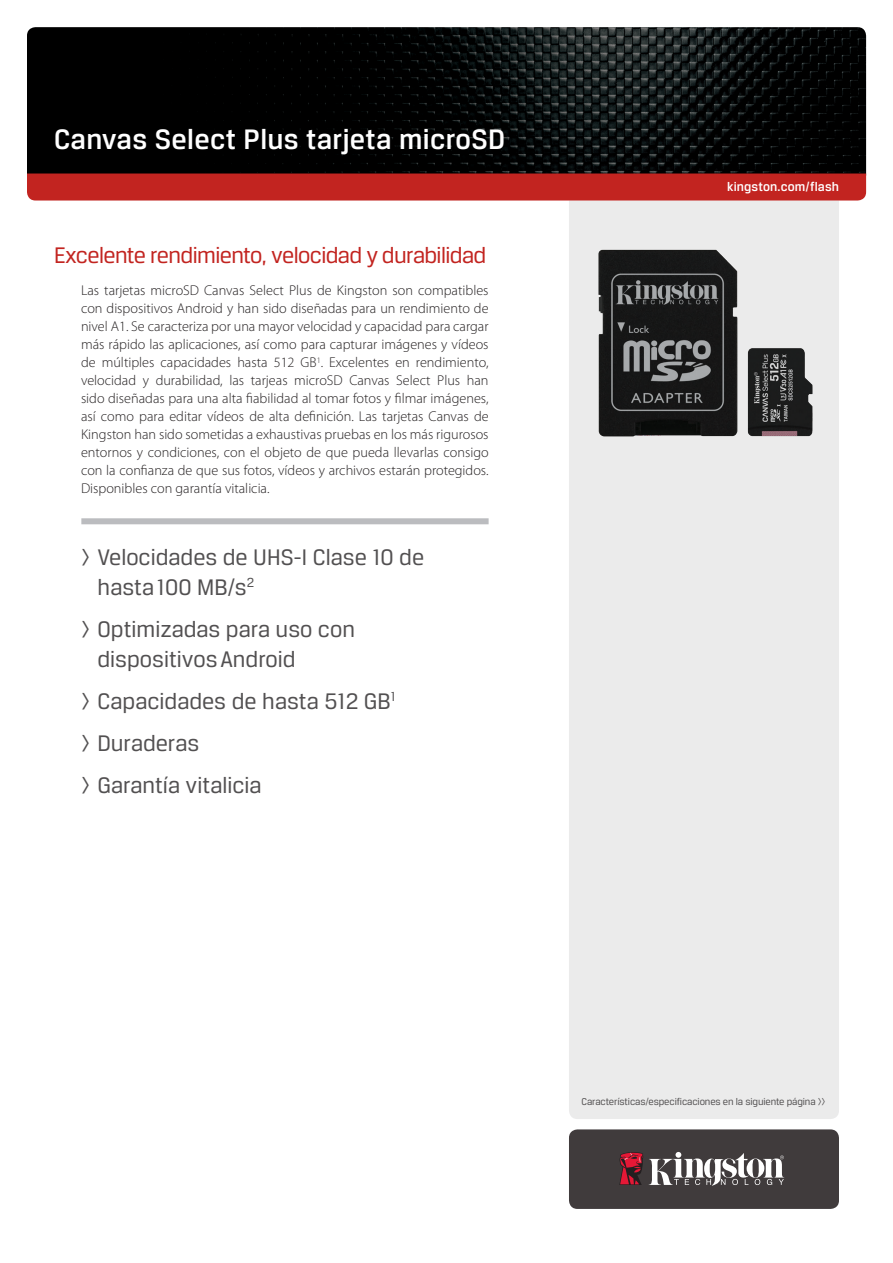
<style>
.page{position:relative;width:893px;height:1263px;background:#fff}
.page>*{position:absolute;margin:0;border:0;box-sizing:border-box;transform-origin:0 0}
.t1{font:500 30px "Breuer Text";letter-spacing:.01em;color:#fff}
.t2{font:24px/30px "Breuer Text";color:#525051}
.t3{font:24px "Breuer Text";letter-spacing:-.025em;color:#c22420}
.t4{font:300 14.25px/18px "Myriad Pro";color:#231f20;text-align:justify}
.t5{font:500 13.5px "Breuer Text";letter-spacing:.01em;color:#fff}
.t6{font:10.5px "Breuer Text";letter-spacing:-.01em;color:#525051}
</style>
<div class="page">
<img style="left:27px;top:27px;width:839px;height:146px">
<div style="left:569px;top:200px;width:270px;height:919px;background:#ebebeb"></div>
<div style="left:27px;top:173px;width:839px;height:27px;background:#c22420"></div>
<div style="left:569px;top:1129px;width:270px;height:80px;background:#403b3c;border-radius:9px"></div>
<svg style="left:649px;top:1152px;width:135px;height:34px"></svg>
<svg style="left:619px;top:1152px;width:24px;height:33px"></svg>
<img style="left:569px;top:243px;width:270px;height:200px">
<div style="left:81px;top:518px;width:408px;height:6px;background:#bbbcbf"></div>
<h1 class="t1" style="left:54px;top:122px;width:453px">Canvas Select Plus tarjeta microSD</h1>
<h2 class="t3" style="left:54px;top:242px;width:434px">Excelente rendimiento, velocidad y durabilidad</h2>
<p class="t4" style="left:81px;top:282px;width:409px">Las tarjetas microSD Canvas Select Plus de Kingston son compatibles con dispositivos Android y han sido diseñadas para un rendimiento de nivel A1. Se caracteriza por una mayor velocidad y capacidad para cargar más rápido las aplicaciones, así como para capturar imágenes y vídeos de múltiples capacidades hasta 512 GB<sup>1</sup>. Excelentes en rendimiento, velocidad y durabilidad, las tarjeas microSD Canvas Select Plus han sido diseñadas para una alta fiabilidad al tomar fotos y filmar imágenes, así como para editar vídeos de alta definición. Las tarjetas Canvas de Kingston han sido sometidas a exhaustivas pruebas en los más rigurosos entornos y condiciones, con el objeto de que pueda llevarlas consigo con la confianza de que sus fotos, vídeos y archivos estarán protegidos.<br>Disponibles con garantía vitalicia.</p>
<h2 class="t2" style="left:97px;top:542px;width:328px;text-indent:-16px">&gt; Velocidades de UHS-I Clase 10 de hasta 100 MB/s<sup>2</sup></h2>
<h2 class="t2" style="left:97px;top:614px;width:259px;text-indent:-16px">&gt; Optimizadas para uso con dispositivos Android</h2>
<h2 class="t2" style="left:81px;top:680px;width:316px;line-height:42px">&gt; Capacidades de hasta 512 GB<sup>1 </sup>&gt; Duraderas<br>&gt; Garantía vitalicia</h2>
<p class="t5" style="left:727px;top:179px;width:113px">kingston.com/flash</p>
<p class="t6" style="left:581px;top:1096px;width:245px">Características/especificaciones en la siguiente página &gt;&gt;</p>
</div>
